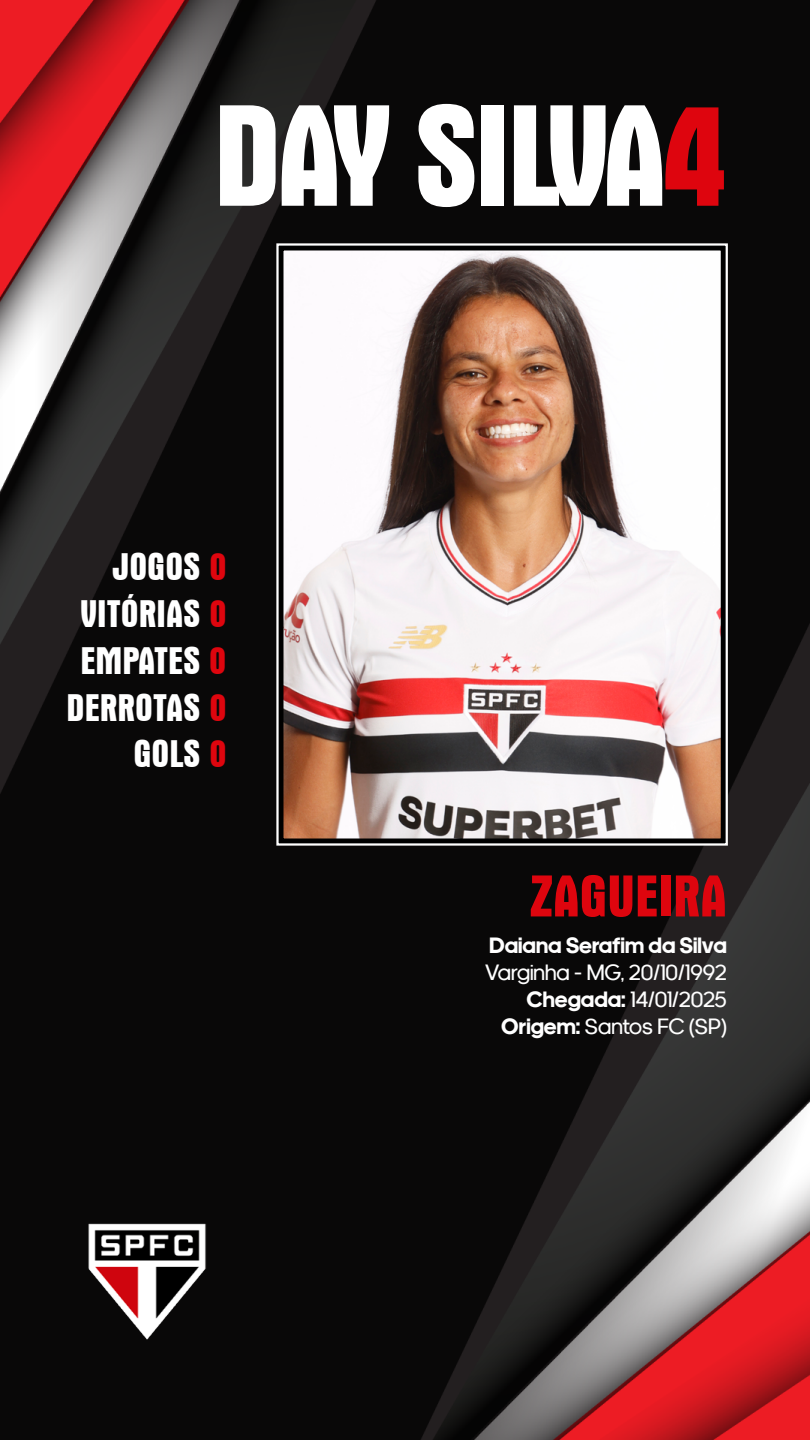
<style>
.page{position:relative;width:810px;height:1440px;background:#fff}
.page>*{position:absolute;margin:0;border:0;box-sizing:border-box;transform-origin:0 0}
.t1{font:700 condensed 147px "Aurora BT";letter-spacing:-.03em;color:#fff}
.t2{font:700 condensed 60px "Aurora BT";color:#de050e}
.t3{font:700 condensed 39px/46.8px "Aurora BT";color:#fff;text-align:right}
.t4{font:22.5px/27px "adineue PRO Regular Web";color:#fff;text-align:right}
.t5{font:22.5px "adineue PRO Bold Web";color:#fff}
.s1{color:#de050e}
.s2{font-family:"adineue PRO Bold Web"}
</style>
<div class="page">
<img style="left:0;top:0;width:810px;height:1440px">
<img style="left:285px;top:251px;width:435px;height:586px">
<div style="left:278px;top:244px;width:449px;height:600px;border:6px solid #000"></div>
<img style="left:88px;top:1222px;width:118px;height:120px">
<div style="left:276px;top:243px;width:452px;height:603px;border:2px solid #fff"></div>
<h1 class="t1" style="left:213px;top:72px;width:515px">DAY SILVA<span class="s1">4</span></h1>
<h3 class="t3" style="left:67px;top:544px;width:161px">JOGOS <span class="s1">0<br></span>VITÓRIAS <span class="s1">0<br></span>EMPATES <span class="s1">0<br></span>DERROTAS <span class="s1">0<br></span>GOLS <span class="s1">0</span></h3>
<h2 class="t2" style="left:530px;top:862px;width:198px">ZAGUEIRA</h2>
<p class="t5" style="left:489px;top:932px;width:239px">Daiana Serafim da Silva</p>
<p class="t4" style="left:485px;top:959px;width:243px">Varginha - MG, 20/10/1992<br><span class="s2">Chegada:</span> 14/01/2025<br><span class="s2">Origem:</span> Santos FC (SP)</p>
</div>
